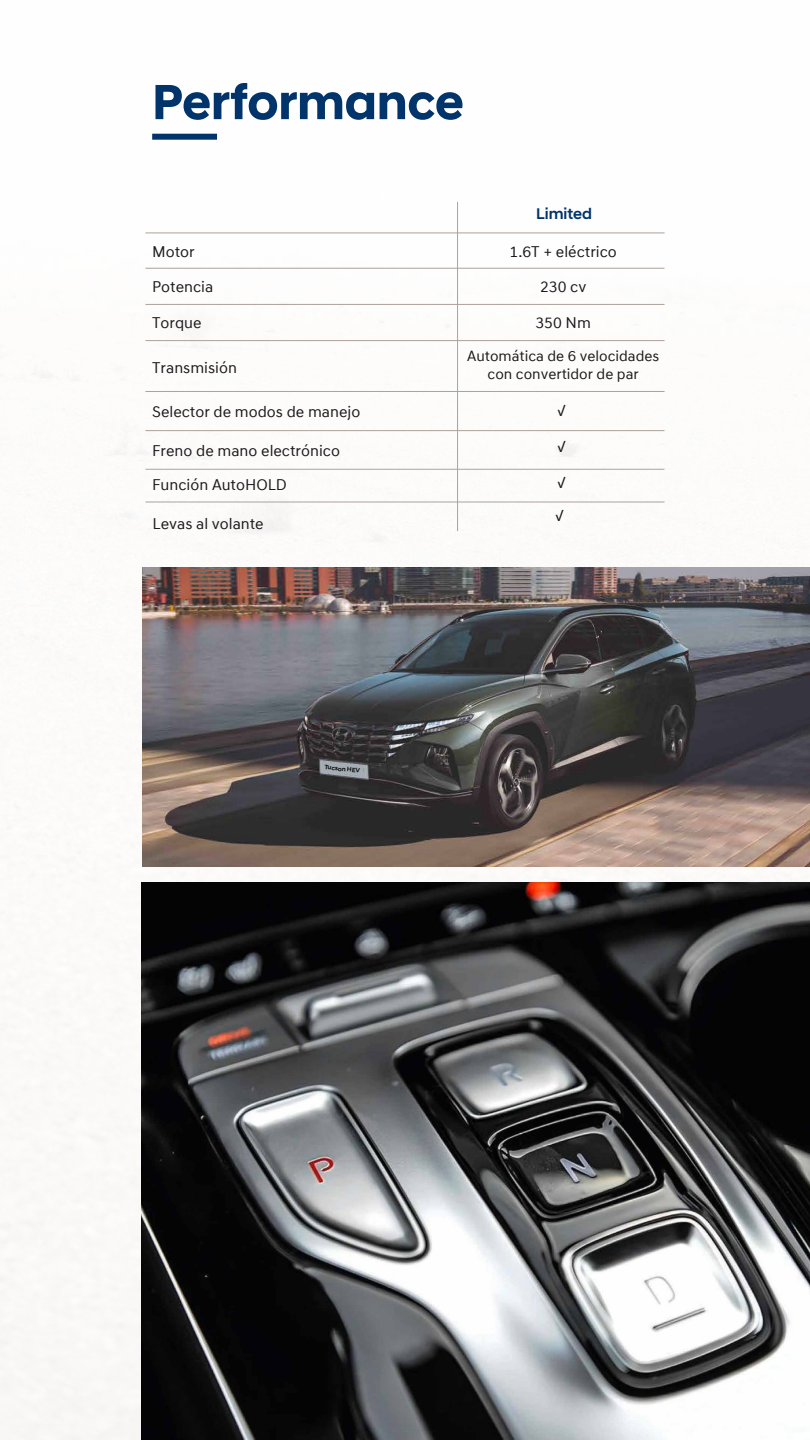
<style>
.page{position:relative;width:810px;height:1440px;background:#fff}
.page>*{position:absolute;margin:0;border:0;box-sizing:border-box;transform-origin:0 0}
.t1{font:700 50.25px "Hyundai Sans Head Office";color:#00346a}
.t2{font:15.75px/34px "Hyundai Sans Text Office";color:#1b171b}
.t3{font:500 15.75px "Hyundai Sans Head Office";color:#00346a}
.t4{font:15px/18px "Hyundai Sans Text Office";color:#1b171b;text-align:center}
.t5{font:500 6.38px "Hyundai Sans Head";color:#000}
</style>
<div class="page">
<img style="left:0;top:133px;width:804px;height:1307px">
<img style="left:141px;top:883px;width:669px;height:557px">
<img style="left:143px;top:567px;width:667px;height:300px">
<svg style="left:323px;top:762px;width:41px;height:15px"></svg>
<div style="left:152px;top:134px;width:65px;height:6px;background:#00346a"></div>
<hr style="left:457px;top:202px;width:1px;height:329px;background:#aca29a">
<hr style="left:145px;top:469px;width:520px;height:1px;background:#aca29a">
<hr style="left:145px;top:430px;width:520px;height:1px;background:#aca29a">
<hr style="left:145px;top:391px;width:520px;height:1px;background:#aca29a">
<hr style="left:145px;top:340px;width:520px;height:1px;background:#aca29a">
<hr style="left:145px;top:304px;width:520px;height:1px;background:#aca29a">
<hr style="left:145px;top:268px;width:520px;height:1px;background:#aca29a">
<hr style="left:145px;top:502px;width:520px;height:1px;background:#aca29a">
<hr style="left:145px;top:232px;width:520px;height:1px;background:#aca29a">
<h1 class="t1" style="left:152px;top:72px;width:313px">Performance</h1>
<p class="t3" style="left:536px;top:204px;width:57px">Limited</p>
<p class="t2" style="left:152px;top:234px;width:44px">Motor</p>
<p class="t2" style="left:152px;top:270px;width:63px">Potencia</p>
<p class="t2" style="left:152px;top:306px;width:51px">Torque</p>
<p class="t2" style="left:152px;top:351px;width:86px">Transmisión</p>
<p class="t2" style="left:152px;top:395px;width:210px">Selector de modos de manejo</p>
<p class="t2" style="left:152px;top:433px;width:189px">Freno de mano electrónico<br>Función AutoHOLD</p>
<p class="t2" style="left:153px;top:507px;width:113px">Levas al volante</p>
<p class="t5" style="left:325px;top:763px;width:37px;rotate:6deg">Tucson HEV</p>
<p class="t2" style="left:510px;top:234px;width:109px">1.6T + eléctrico</p>
<p class="t2" style="left:540px;top:270px;width:48px">230 cv</p>
<p class="t2" style="left:535px;top:306px;width:57px">350 Nm</p>
<p class="t4" style="left:467px;top:347px;width:194px">Automática de 6 velocidades con convertidor de par</p>
<p class="t2" style="left:557px;top:393px;width:10px">√</p>
<p class="t2" style="left:557px;top:430px;width:10px">√</p>
<p class="t2" style="left:555px;top:466px;width:12px;line-height:33px">√ √</p>
</div>
